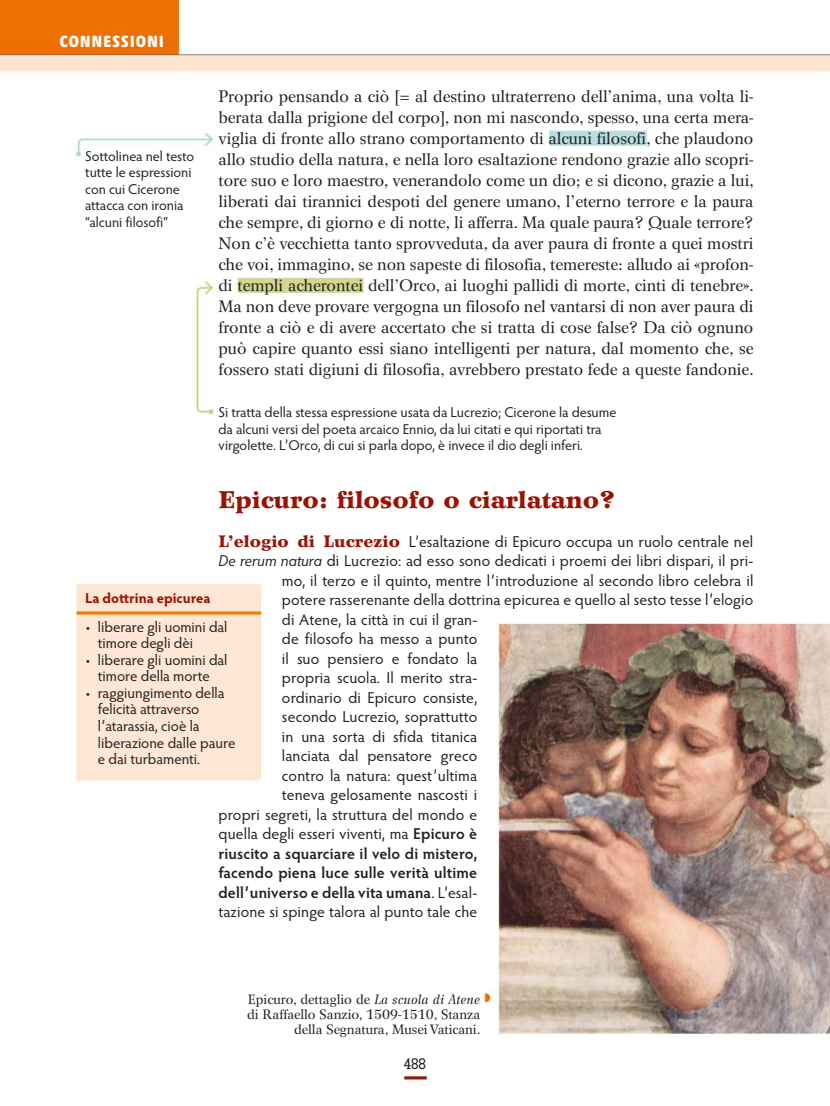
<style>
.page{position:relative;width:830px;height:1106px;background:#fff}
.page>*{position:absolute;margin:0;border:0;box-sizing:border-box;transform-origin:0 0}
.t1{font:900 24px "Wilke LT Std";color:#9a1302}
.t2{font:16.5px/21px "Wilke LT Std";color:#20201e;text-align:justify}
.t3{font:700 16.5px "Akko Rounded Pro";letter-spacing:.04em;color:#fff}
.t4{font:15.75px "Hypatia Sans Pro";letter-spacing:.005em;color:#20201e}
.t5{font:600 15.75px "Hypatia Sans Pro";letter-spacing:.01em;color:#20201e}
.t6{font:15px/16.5px "Hypatia Sans Pro";color:#20201e}
.t7{font:500 15px "Memphis LT Std";color:#20201e}
.t8{font:14.25px/16.5px "Hypatia Sans Pro";letter-spacing:-.005em;color:#20201e}
.t9{font:700 14.25px "Hypatia Sans Pro";color:#9a1302}
.t10{font:13.5px/15px "Wilke LT Std";color:#20201e;text-align:right}
.s1{font-family:"Wilke LT Std";font-weight:900;font-size:16.5px;color:#9a1302}
.s2{font-style:italic}
.s3{font-weight:600}
.s4{font-weight:400}
</style>
<div class="page">
<img style="left:0;top:0;width:829px;height:1080px">
<p class="t3" style="left:60px;top:31px;width:106px">CONNESSIONI</p>
<p class="t8" style="left:85px;top:149px;width:111px">Sottolinea nel testo tutte le espressioni con cui Cicerone attacca con ironia “alcuni filosofi”</p>
<p class="t2" style="left:218px;top:88px;width:537px">Proprio pensando a ciò [= al destino ultraterreno dell’anima, una volta li&shy;berata dalla prigione del corpo], non mi nascondo, spesso, una certa mera&shy;viglia di fronte allo strano comportamento di alcuni filosofi, che plaudono allo studio della natura, e nella loro esaltazione rendono grazie allo scopri&shy;tore suo e loro maestro, venerandolo come un dio; e si dicono, grazie a lui, liberati dai tirannici despoti del genere umano, l’eterno terrore e la paura che sempre, di giorno e di notte, li afferra. Ma quale paura? Quale terrore?<br>Non c’è vecchietta tanto sprovveduta, da aver paura di fronte a quei mostri che voi, immagino, se non sapeste di filosofia, temereste: alludo ai «profon&shy;di templi acherontei dell’Orco, ai luoghi pallidi di morte, cinti di tenebre».<br>Ma non deve provare vergogna un filosofo nel vantarsi di non aver paura di fronte a ciò e di avere accertato che si tratta di cose false? Da ciò ognuno può capire quanto essi siano intelligenti per natura, dal momento che, se fossero stati digiuni di filosofia, avrebbero prestato fede a queste fandonie.</p>
<p class="t8" style="left:218px;top:405px;width:399px">Si tratta della stessa espressione usata da Lucrezio; Cicerone la desume da alcuni versi del poeta arcaico Ennio, da lui citati e qui riportati tra virgolette. L’Orco, di cui si parla dopo, è invece il dio degli inferi.</p>
<h1 class="t1" style="left:218px;top:490px;width:398px">Epicuro: filosofo o ciarlatano?</h1>
<p class="t4" style="left:218px;top:535px;width:536px"><span class="s1">L’elogio di Lucrezio</span> L’esaltazione di Epicuro occupa un ruolo centrale nel</p>
<p class="t4" style="left:218px;top:554px;width:536px"><span class="s2">De rerum natura</span> di Lucrezio: ad esso sono dedicati i proemi dei libri dispari, il pri-</p>
<p class="t4" style="left:282px;top:574px;width:472px">mo, il terzo e il quinto, mentre l’introduzione al secondo libro celebra il</p>
<p class="t4" style="left:282px;top:593px;width:472px">potere rasserenante della dottrina epicurea e quello al sesto tesse l’elogio</p>
<p class="t4" style="left:282px;top:613px;width:197px">di Atene, la città in cui il gran-</p>
<p class="t4" style="left:282px;top:632px;width:197px">de filosofo ha messo a punto</p>
<p class="t4" style="left:282px;top:652px;width:197px">il suo pensiero e fondato la</p>
<p class="t4" style="left:282px;top:671px;width:197px">propria scuola. Il merito stra-</p>
<p class="t4" style="left:282px;top:691px;width:197px">ordinario di Epicuro consiste,</p>
<p class="t4" style="left:282px;top:710px;width:197px">secondo Lucrezio, soprattutto</p>
<p class="t4" style="left:282px;top:730px;width:197px">in una sorta di sfida titanica</p>
<p class="t4" style="left:282px;top:749px;width:197px">lanciata dal pensatore greco</p>
<p class="t4" style="left:282px;top:769px;width:197px">contro la natura: quest’ultima</p>
<p class="t4" style="left:282px;top:788px;width:197px">teneva gelosamente nascosti i</p>
<p class="t4" style="left:218px;top:808px;width:260px">propri segreti, la struttura del mondo e</p>
<p class="t4" style="left:218px;top:827px;width:260px">quella degli esseri viventi, ma <span class="s3">Epicuro è</span></p>
<p class="t5" style="left:218px;top:847px;width:260px">riuscito a squarciare il velo di mistero,</p>
<p class="t5" style="left:218px;top:866px;width:260px">facendo piena luce sulle verità ultime</p>
<p class="t5" style="left:218px;top:886px;width:260px">dell’universo e della vita umana<span class="s4">. L’esal-</span></p>
<p class="t4" style="left:218px;top:905px;width:260px">tazione si spinge talora al punto tale che</p>
<p class="t9" style="left:85px;top:593px;width:127px">La dottrina epicurea</p>
<p class="t6" style="left:98px;top:620px;width:131px;text-indent:-13px">• liberare gli uomini dal timore degli dèi</p>
<p class="t6" style="left:85px;top:653px;width:144px;text-align:center">• liberare gli uomini dal timore della morte</p>
<p class="t6" style="left:98px;top:686px;width:139px;text-indent:-13px">• raggiungimento della felicità attraverso l’atarassia, cioè la liberazione dalle paure e dai turbamenti.</p>
<p class="t10" style="left:247px;top:992px;width:235px">Epicuro, dettaglio de <span class="s2">La scuola di Atene </span>di Raffaello Sanzio, 1509-1510, Stanza della Segnatura, Musei Vaticani.</p>
<p class="t7" style="left:403px;top:1054px;width:24px">488</p>
</div>
